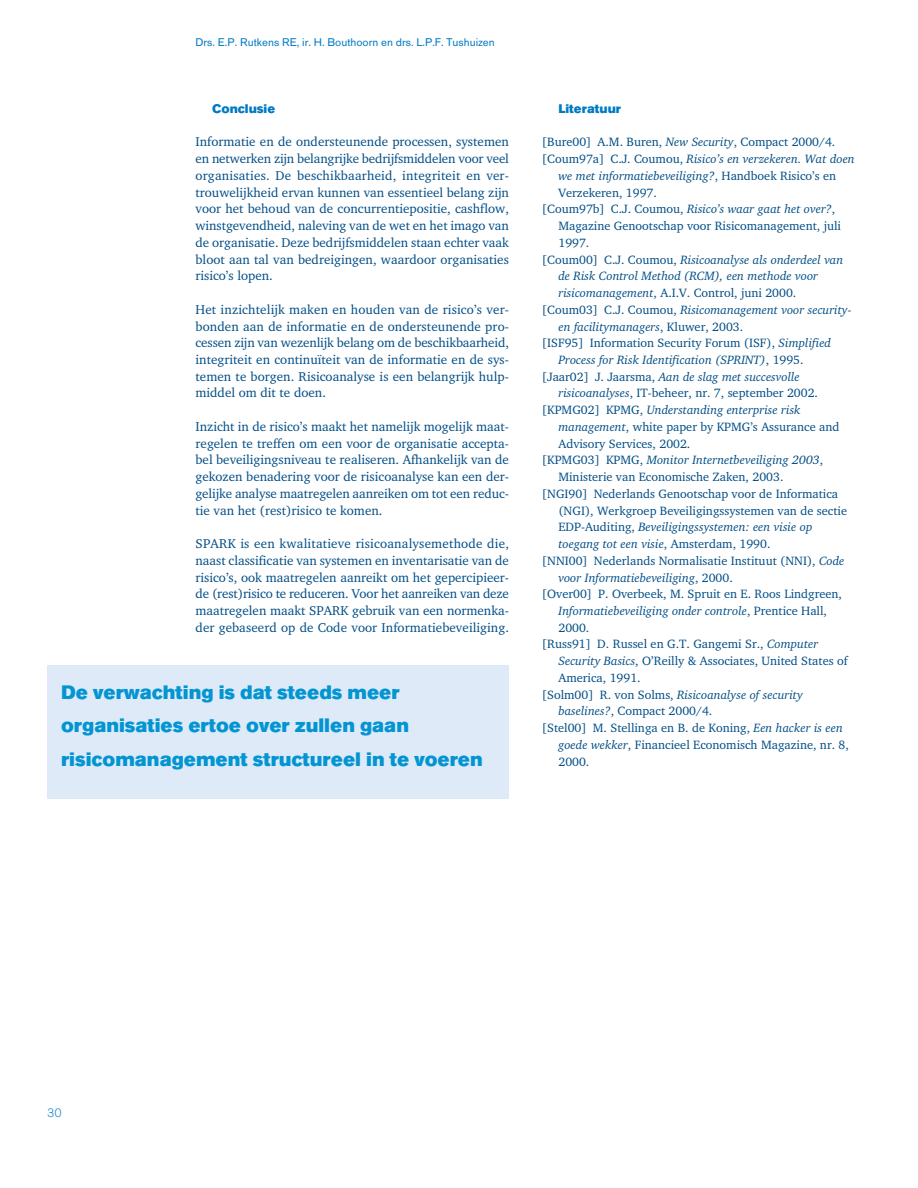
<style>
.page{position:relative;width:918px;height:1188px;background:#fff}
.page>*{position:absolute;margin:0;border:0;box-sizing:border-box;transform-origin:0 0}
.t1{font:900 20.4px/33.5px "Accius T";color:#0395d2}
.t2{font:13.05px/16.8px "Charter BT";color:#004d86;text-align:justify}
.t3{font:900 13.05px "Accius T";color:#007ac3}
.t4{font:300 13.05px "Accius T";color:#007ac3}
.t5{font:12.3px "Charter BT";color:#004d86}
.t6{font:italic 12.3px "Charter BT";color:#004d86}
.t7{font:11.7px "Accius T";color:#007ac3}
.s1{font-style:italic}
.s2{font-style:normal}
</style>
<div class="page">
<div style="left:47px;top:665px;width:462px;height:134px;background:#dfeaf8"></div>
<p class="t7" style="left:196px;top:38px;width:301px">Drs. E.P. Rutkens RE, ir. H. Bouthoorn en drs. L.P.F. Tushuizen</p>
<p class="t3" style="left:212px;top:104px;width:65px">Conclusie</p>
<p class="t2" style="left:196px;top:135px;width:315px">Informatie en de ondersteunende processen, systemen en netwerken zijn belangrijke bedrijfsmiddelen voor veel organisaties. De beschikbaarheid, integriteit en ver&shy;trouwelijkheid ervan kunnen van essentieel belang zijn voor het behoud van de concurrentiepositie, cashflow, winstgevendheid, naleving van de wet en het imago van de organisatie. Deze bedrijfsmiddelen staan echter vaak bloot aan tal van bedreigingen, waardoor organisaties risico’s lopen.</p>
<p class="t2" style="left:196px;top:302px;width:315px">Het inzichtelijk maken en houden van de risico’s ver&shy;bonden aan de informatie en de ondersteunende pro&shy;cessen zijn van wezenlijk belang om de beschikbaarheid, integriteit en continuïteit van de informatie en de sys&shy;temen te borgen. Risicoanalyse is een belangrijk hulp&shy;middel om dit te doen.</p>
<p class="t2" style="left:196px;top:419px;width:315px">Inzicht in de risico’s maakt het namelijk mogelijk maat&shy;regelen te treffen om een voor de organisatie accepta&shy;bel beveiligingsniveau te realiseren. Afhankelijk van de gekozen benadering voor de risicoanalyse kan een der&shy;gelijke analyse maatregelen aanreiken om tot een reduc&shy;tie van het (rest)risico te komen.</p>
<p class="t2" style="left:196px;top:536px;width:315px">SPARK is een kwalitatieve risicoanalysemethode die, naast classificatie van systemen en inventarisatie van de risico’s, ook maatregelen aanreikt om het gepercipieer&shy;de (rest)risico te reduceren. Voor het aanreiken van deze maatregelen maakt SPARK gebruik van een normenka&shy;der gebaseerd op de Code voor Informatiebeveiliging.</p>
<h1 class="t1" style="left:61px;top:677px;width:423px">De verwachting is dat steeds meer organisaties ertoe over zullen gaan risicomanagement structureel in te voeren</h1>
<p class="t3" style="left:558px;top:104px;width:64px">Literatuur</p>
<p class="t5" style="left:542px;top:137px;width:295px">[Bure00] A.M. Buren, <span class="s1">New Security</span>, Compact 2000/4.</p>
<p class="t6" style="left:542px;top:154px;width:314px"><span class="s2">[Coum97a] C.J. Coumou,</span> Risico’s en verzekeren. Wat doen</p>
<p class="t6" style="left:558px;top:171px;width:279px">we met informatiebeveiliging?<span class="s2">, Handboek Risico’s en</span></p>
<p class="t5" style="left:558px;top:188px;width:100px">Verzekeren, 1997.</p>
<p class="t6" style="left:542px;top:204px;width:295px"><span class="s2">[Coum97b] C.J. Coumou,</span> Risico’s waar gaat het over?<span class="s2">,</span></p>
<p class="t5" style="left:558px;top:221px;width:284px">Magazine Genootschap voor Risicomanagement, juli</p>
<p class="t5" style="left:558px;top:238px;width:32px">1997.</p>
<p class="t6" style="left:542px;top:255px;width:303px"><span class="s2">[Coum00] C.J. Coumou,</span> Risicoanalyse als onderdeel van</p>
<p class="t6" style="left:558px;top:271px;width:261px">de Risk Control Method (RCM), een methode voor</p>
<p class="t5" style="left:558px;top:288px;width:239px"><span class="s1">risicomanagement</span>, A.I.V. Control, juni 2000.</p>
<p class="t6" style="left:542px;top:305px;width:311px"><span class="s2">[Coum03] C.J. Coumou,</span> Risicomanagement voor security-</p>
<p class="t6" style="left:558px;top:321px;width:186px">en facilitymanagers<span class="s2">, Kluwer, 2003.</span></p>
<p class="t5" style="left:542px;top:338px;width:291px">[ISF95] Information Security Forum (ISF), <span class="s1">Simplified</span></p>
<p class="t6" style="left:558px;top:355px;width:247px">Process for Risk Identification (SPRINT)<span class="s2">, 1995.</span></p>
<p class="t6" style="left:542px;top:372px;width:259px"><span class="s2">[Jaar02] J. Jaarsma,</span> Aan de slag met succesvolle</p>
<p class="t5" style="left:558px;top:388px;width:261px"><span class="s1">risicoanalyses</span>, IT-beheer, nr. 7, september 2002.</p>
<p class="t6" style="left:542px;top:405px;width:260px"><span class="s2">[KPMG02] KPMG,</span> Understanding enterprise risk</p>
<p class="t5" style="left:558px;top:422px;width:283px"><span class="s1">management</span>, white paper by KPMG’s Assurance and</p>
<p class="t5" style="left:558px;top:439px;width:133px">Advisory Services, 2002.</p>
<p class="t6" style="left:542px;top:455px;width:283px"><span class="s2">[KPMG03] KPMG,</span> Monitor Internetbeveiliging 2003<span class="s2">,</span></p>
<p class="t5" style="left:558px;top:472px;width:226px">Ministerie van Economische Zaken, 2003.</p>
<p class="t5" style="left:542px;top:489px;width:298px">[NGI90] Nederlands Genootschap voor de Informatica</p>
<p class="t5" style="left:558px;top:506px;width:290px">(NGI), Werkgroep Beveiligingssystemen van de sectie</p>
<p class="t6" style="left:558px;top:522px;width:255px"><span class="s2">EDP-Auditing,</span> Beveiligingssystemen: een visie op</p>
<p class="t6" style="left:558px;top:539px;width:214px">toegang tot een visie<span class="s2">, Amsterdam, 1990.</span></p>
<p class="t5" style="left:542px;top:556px;width:304px">[NNI00] Nederlands Normalisatie Instituut (NNI), <span class="s1">Code</span></p>
<p class="t6" style="left:558px;top:572px;width:176px">voor Informatiebeveiliging<span class="s2">, 2000.</span></p>
<p class="t5" style="left:542px;top:589px;width:302px">[Over00] P. Overbeek, M. Spruit en E. Roos Lindgreen,</p>
<p class="t6" style="left:558px;top:606px;width:270px">Informatiebeveiliging onder controle<span class="s2">, Prentice Hall,</span></p>
<p class="t5" style="left:558px;top:623px;width:32px">2000.</p>
<p class="t5" style="left:542px;top:639px;width:278px">[Russ91] D. Russel en G.T. Gangemi Sr., <span class="s1">Computer</span></p>
<p class="t5" style="left:558px;top:656px;width:291px"><span class="s1">Security Basics</span>, O’Reilly &amp; Associates, United States of</p>
<p class="t5" style="left:558px;top:673px;width:84px">America, 1991.</p>
<p class="t6" style="left:542px;top:690px;width:262px"><span class="s2">[Solm00] R. von Solms,</span> Risicoanalyse of security</p>
<p class="t5" style="left:558px;top:706px;width:155px"><span class="s1">baselines?</span>, Compact 2000/4.</p>
<p class="t5" style="left:542px;top:723px;width:302px">[Stel00] M. Stellinga en B. de Koning, <span class="s1">Een hacker is een</span></p>
<p class="t5" style="left:558px;top:740px;width:292px"><span class="s1">goede wekker</span>, Financieel Economisch Magazine, nr. 8,</p>
<p class="t5" style="left:558px;top:756px;width:32px">2000.</p>
<p class="t4" style="left:47px;top:1108px;width:16px">30</p>
</div>
